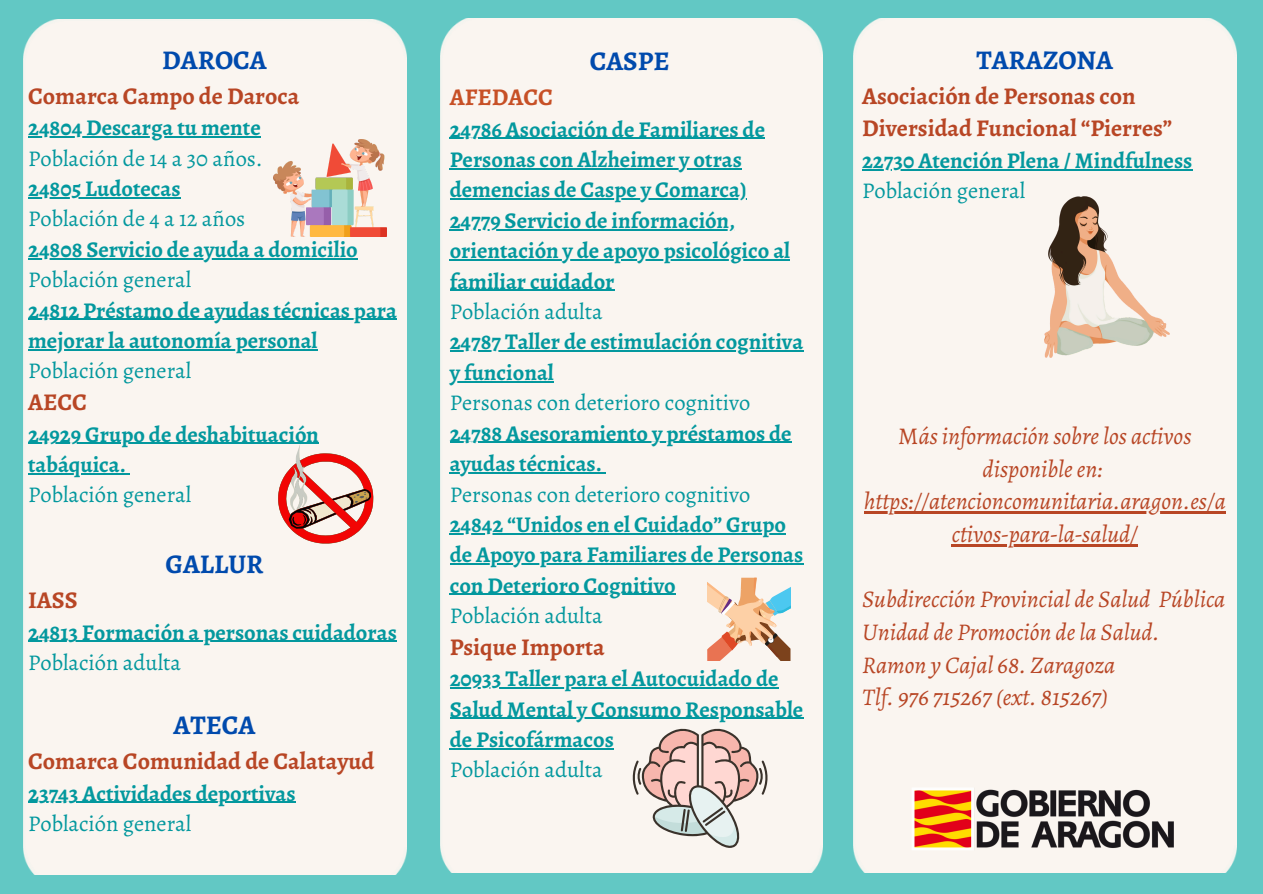
<style>
.page{position:relative;width:1263px;height:894px;background:#fff}
.page>*{position:absolute;margin:0;border:0;box-sizing:border-box;transform-origin:0 0}
.t1{font:700 27px "Alegreya";color:#004aad}
.t2{font:italic 24px/32.7px "Alegreya";color:#b84625;text-align:center}
.t3{font:700 24px/32.7px "Alegreya";color:#b84625}
.t4{font:700 24px "Alegreya";color:#c75026}
.t5{font:700 22.5px/30.3px "Alegreya";color:#03989e}
.t6{font:22.5px/30.3px "Alegreya";color:#03989e}
.s1{font-weight:400}
.s2{font-weight:700}
.s3{font-style:normal}
</style>
<div class="page">
<div style="left:0;top:0;width:1263px;height:893px;background:#62c8c4"></div>
<div style="left:24px;top:19px;width:382px;height:855px;background:#faf5f0"></div>
<div style="left:440px;top:19px;width:383px;height:852px;background:#faf5f0"></div>
<div style="left:854px;top:19px;width:382px;height:852px;background:#faf5f0"></div>
<img style="left:911px;top:786px;width:262px;height:63px">
<hr style="left:450px;top:138px;width:315px;height:1px;background:#03989e">
<hr style="left:450px;top:168px;width:292px;height:1px;background:#03989e">
<hr style="left:450px;top:198px;width:297px;height:2px;background:#03989e">
<hr style="left:450px;top:229px;width:285px;height:1px;background:#03989e">
<hr style="left:450px;top:259px;width:340px;height:1px;background:#03989e">
<hr style="left:450px;top:290px;width:164px;height:1px;background:#03989e">
<hr style="left:450px;top:350px;width:353px;height:1px;background:#03989e">
<hr style="left:450px;top:381px;width:104px;height:1px;background:#03989e">
<hr style="left:450px;top:441px;width:342px;height:2px;background:#03989e">
<hr style="left:450px;top:472px;width:152px;height:1px;background:#03989e">
<hr style="left:450px;top:533px;width:336px;height:1px;background:#03989e">
<hr style="left:450px;top:563px;width:353px;height:1px;background:#03989e">
<hr style="left:450px;top:593px;width:226px;height:1px;background:#03989e">
<hr style="left:450px;top:687px;width:329px;height:1px;background:#03989e">
<hr style="left:450px;top:717px;width:353px;height:1px;background:#03989e">
<hr style="left:450px;top:747px;width:164px;height:2px;background:#03989e">
<svg style="left:707px;top:577px;width:83px;height:83px;background:#e1c7b3"></svg>
<img style="left:1045px;top:196px;width:125px;height:161px">
<svg style="left:631px;top:724px;width:138px;height:125px;background:#dbcbc5"></svg>
<svg style="left:278px;top:432px;width:96px;height:125px;background:#e8b0aa"></svg>
<img style="left:274px;top:140px;width:112px;height:96px">
<hr style="left:28px;top:136px;width:233px;height:1px;background:#03989e">
<hr style="left:28px;top:197px;width:153px;height:1px;background:#03989e">
<hr style="left:28px;top:258px;width:330px;height:1px;background:#03989e">
<hr style="left:28px;top:319px;width:369px;height:1px;background:#03989e">
<hr style="left:28px;top:349px;width:290px;height:1px;background:#03989e">
<hr style="left:28px;top:442px;width:291px;height:1px;background:#03989e">
<hr style="left:28px;top:473px;width:98px;height:1px;background:#03989e">
<hr style="left:28px;top:640px;width:369px;height:1px;background:#03989e">
<hr style="left:28px;top:801px;width:268px;height:1px;background:#03989e">
<hr style="left:864px;top:511px;width:362px;height:2px;background:#b84625">
<hr style="left:952px;top:544px;width:186px;height:2px;background:#b84625">
<hr style="left:862px;top:169px;width:330px;height:1px;background:#03989e">
<p class="t1" style="left:162px;top:41px;width:106px">DAROCA</p>
<p class="t3" style="left:28px;top:79px;width:273px">Comarca Campo de Daroca</p>
<p class="t5" style="left:28px;top:112px;width:234px">24804 Descarga tu mente</p>
<p class="t6" style="left:28px;top:143px;width:236px">Población de 14 a 30 años.</p>
<p class="t5" style="left:28px;top:173px;width:154px">24805 Ludotecas</p>
<p class="t6" style="left:28px;top:204px;width:219px">Población de 4 a 12 años</p>
<p class="t5" style="left:28px;top:234px;width:331px">24808 Servicio de ayuda a domicilio</p>
<p class="t6" style="left:28px;top:264px;width:165px">Población general</p>
<p class="t5" style="left:28px;top:295px;width:370px">24812 Préstamo de ayudas técnicas para mejorar la autonomía personal</p>
<p class="t6" style="left:28px;top:355px;width:165px">Población general</p>
<p class="t3" style="left:28px;top:385px;width:60px">AECC</p>
<p class="t5" style="left:28px;top:418px;width:292px">24929 Grupo de deshabituación tabáquica.</p>
<p class="t6" style="left:28px;top:479px;width:165px">Población general</p>
<p class="t1" style="left:165px;top:545px;width:100px">GALLUR</p>
<p class="t3" style="left:28px;top:583px;width:51px">IASS</p>
<p class="t5" style="left:28px;top:616px;width:370px">24813 Formación a personas cuidadoras</p>
<p class="t6" style="left:28px;top:647px;width:154px">Población adulta</p>
<p class="t1" style="left:174px;top:706px;width:83px">ATECA</p>
<p class="t3" style="left:28px;top:744px;width:348px">Comarca Comunidad de Calatayud</p>
<p class="t5" style="left:28px;top:777px;width:269px">23743 Actividades deportivas</p>
<p class="t6" style="left:28px;top:808px;width:165px">Población general</p>
<p class="t1" style="left:590px;top:43px;width:81px">CASPE</p>
<p class="t4" style="left:450px;top:81px;width:105px">AFEDACC</p>
<p class="t5" style="left:450px;top:114px;width:317px">24786 Asociación de Familiares de</p>
<p class="t5" style="left:450px;top:144px;width:294px">Personas con Alzheimer y otras</p>
<h1 class="t5" style="left:450px;top:175px;width:298px">demencias de Caspe y Comarca)</h1>
<p class="t5" style="left:450px;top:205px;width:287px">24779 Servicio de información,</p>
<p class="t5" style="left:450px;top:235px;width:342px">orientación y de apoyo psicológico al familiar cuidador<br><span class="s1">Población adulta</span></p>
<p class="t5" style="left:450px;top:327px;width:355px">24787 Taller de estimulación cognitiva</p>
<h1 class="t6" style="left:450px;top:357px;width:302px"><span class="s2">y funcional<br></span>Personas con deterioro cognitivo</h1>
<p class="t5" style="left:450px;top:418px;width:343px">24788 Asesoramiento y préstamos de</p>
<h1 class="t6" style="left:450px;top:448px;width:302px"><span class="s2">ayudas técnicas.<br></span>Personas con deterioro cognitivo</h1>
<h1 class="t5" style="left:450px;top:509px;width:338px">24842 “Unidos en el Cuidado” Grupo</h1>
<p class="t5" style="left:450px;top:539px;width:355px">de Apoyo para Familiares de Personas con Deterioro Cognitivo</p>
<p class="t6" style="left:450px;top:600px;width:154px">Población adulta</p>
<p class="t3" style="left:450px;top:630px;width:156px">Psique Importa</p>
<p class="t5" style="left:450px;top:663px;width:355px">20933 Taller para el Autocuidado de<br>Salud Mental y Consumo Responsable de Psicofármacos</p>
<p class="t6" style="left:450px;top:754px;width:154px">Población adulta</p>
<p class="t1" style="left:976px;top:41px;width:138px">TARAZONA</p>
<p class="t3" style="left:862px;top:79px;width:312px">Asociación de Personas con<br>Diversidad Funcional “Pierres”</p>
<p class="t5" style="left:862px;top:145px;width:332px">22730 Atención Plena / Mindfulness</p>
<p class="t6" style="left:862px;top:175px;width:165px">Población general</p>
<p class="t2" style="left:864px;top:419px;width:363px"><span class="s3">M</span>ás información sobre los activos disponible en: https://atencioncomunitaria.aragon.es/a ctivos-para-la-salud/</p>
<p class="t2" style="left:862px;top:582px;width:365px;text-align:left">Subdirección Provincial de Salud Pública<br>Unidad de Promoción de la Salud.<br>Ramon y Cajal 68. Zaragoza<br>Tlf. 976 715267 (ext. 815267)</p>
</div>
